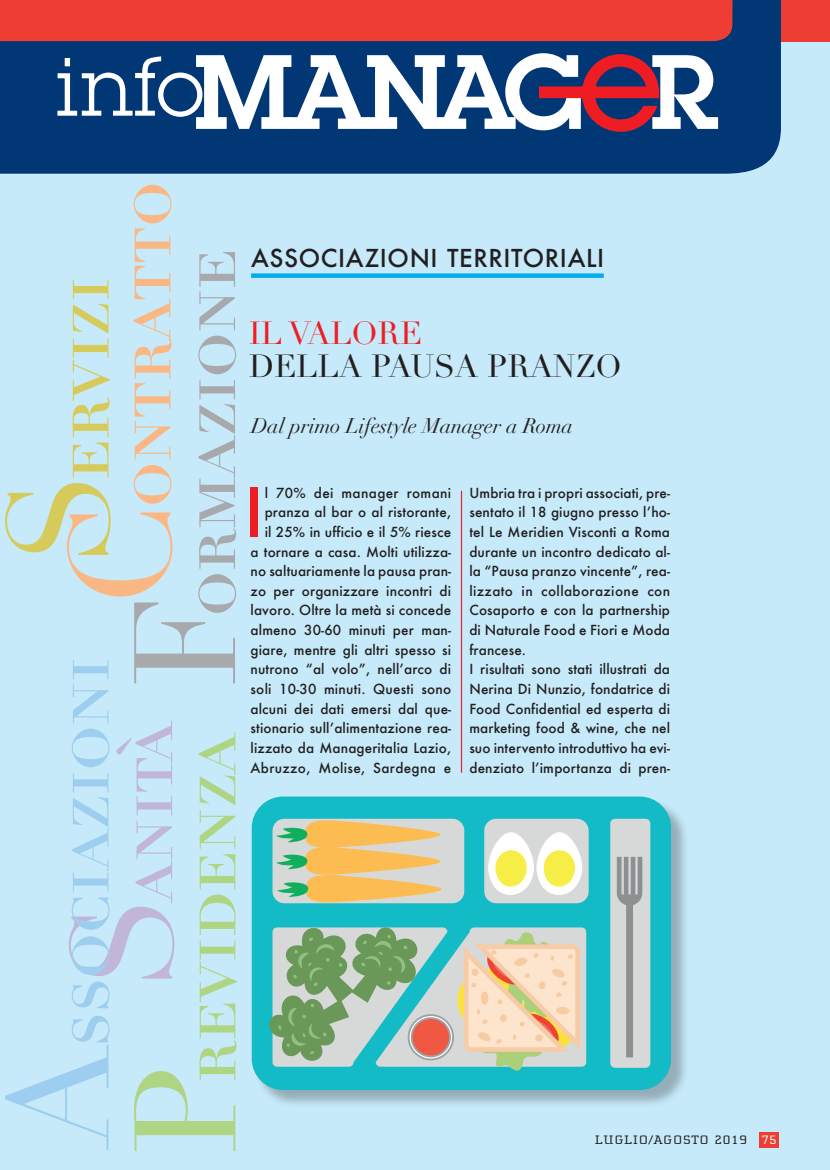
<style>
.page{position:relative;width:830px;height:1170px;background:#fff}
.page>*{position:absolute;margin:0;border:0;box-sizing:border-box;transform-origin:0 0}
.t1{font:82.95px "Didot LH Roman SC";letter-spacing:-.015em;color:#aed583}
.t2{font:82.95px "Didot LH Roman SC";letter-spacing:-.015em;color:#9dceef}
.t3{font:82.95px "Didot LH Roman SC";letter-spacing:-.015em;color:#fab783}
.t4{font:500 65.55px "Futura";color:#ee1d23}
.t5{font:31.5px "Didot LH";letter-spacing:-.01em;color:#231f20}
.t6{font:31.5px "Didot LH";letter-spacing:-.01em;color:#ee1d23}
.t7{font:500 24px "Futura";letter-spacing:.025em;color:#231f20}
.t8{font:italic 21px "Didot LH";letter-spacing:-.01em;color:#231f20}
.t9{font:500 13.5px/19.6px "Futura";letter-spacing:.01em;color:#231f20;text-align:right}
.t10{font:12.6px "Cholla Slab";letter-spacing:.05em;color:#231f20;scale:1.2 1}
.s1{font-family:"Didot LH";font-size:141.45px;color:#c1b5d8}
.s2{color:#c1b5d8}
.s3{font-family:"Didot LH";font-size:141.45px}
.s4{font-family:"Didot LH";font-size:141.45px;color:#a8a9ad}
.s5{color:#a8a9ad}
.s6{font-family:"Didot LH";font-size:141.45px;color:#d6ca5a}
.s7{color:#d6ca5a}
.s8{color:#fff}
</style>
<div class="page">
<div style="left:0;top:0;width:829px;height:1169px;background:#c6eafa"></div>
<div style="left:0;top:0;width:829px;height:42px;background:#ee3e34"></div>
<svg style="left:0;top:0;width:780px;height:174px;fill:#013775"></svg>
<svg style="left:57px;top:52px;width:660px;height:82px"></svg>
<div style="left:758px;top:1131px;width:20px;height:16px;background:#ee3e34"></div>
<hr style="left:460px;top:491px;width:2px;height:281px;background:#ee1d23">
<div style="left:251px;top:273px;width:352px;height:5px;background:#00aeef"></div>
<div style="left:254px;top:798px;width:434px;height:310px;background:#231f20;opacity:.3"></div>
<div style="left:251px;top:796px;width:419px;height:293px;background:#12bbc5;border-radius:31px"></div>
<div style="left:272px;top:818px;width:192px;height:85px;background:#d7d9d8;border-radius:12px"></div>
<div style="left:484px;top:818px;width:104px;height:85px;background:#d7d9d8;border-radius:12px"></div>
<div style="left:610px;top:818px;width:40px;height:249px;background:#d7d9d8;border-radius:5px"></div>
<svg style="left:276px;top:820px;width:165px;height:82px"></svg>
<svg style="left:488px;top:832px;width:94px;height:62px"></svg>
<div style="left:543px;top:850px;width:31px;height:36px;background:#f6ee47;border-radius:50%"></div>
<svg style="left:616px;top:856px;width:26px;height:201px"></svg>
<svg style="left:269px;top:927px;width:317px;height:144px"></svg>
<h1 class="t3" style="left:92px;top:989px;width:809px;rotate:-90deg"><span class="s1">S</span><span class="s2">anità</span> <span class="s3">C</span>ontratto</h1>
<h1 class="t1" style="left:157px;top:1154px;width:908px;rotate:-90deg"><span class="s3">P</span>revidenza <span class="s4">F</span><span class="s5">ormazione</span></h1>
<h1 class="t2" style="left:30px;top:1149px;width:874px;rotate:-90deg"><span class="s3">A</span>ssociazioni <span class="s6">S</span><span class="s7">ervizi</span></h1>
<h3 class="t7" style="left:251px;top:242px;width:354px">ASSOCIAZIONI TERRITORIALI</h3>
<h3 class="t6" style="left:249px;top:315px;width:175px">IL VALORE</h3>
<h3 class="t5" style="left:249px;top:348px;width:374px">DELLA PAUSA PRANZO</h3>
<h3 class="t8" style="left:251px;top:413px;width:323px">Dal primo Lifestyle Manager a Roma</h3>
<p class="t9" style="left:250px;top:482px;width:202px">l 70% dei manager romani pranza al bar o al ristorante,<br>il 25% in ufficio e il 5% riesce<br>a tornare a casa. Molti utilizza&shy;no saltuariamente la pausa pran&shy;zo per organizzare incontri di lavoro. Oltre la metà si concede almeno 30-60 minuti per man&shy;giare, mentre gli altri spesso si nutrono “al volo”, nell’arco di soli 10-30 minuti. Questi sono alcuni dei dati emersi dal que&shy;stionario sull’alimentazione rea&shy;lizzato da Manageritalia Lazio,<br>Abruzzo, Molise, Sardegna e</p>
<h2 class="t4" style="left:244px;top:467px;width:21px">I</h2>
<p class="t9" style="left:469px;top:482px;width:202px;text-align:left">Umbria tra i propri associati, pre&shy;sentato il 18 giugno presso l’ho&shy;tel Le Meridien Visconti a Roma durante un incontro dedicato al&shy;la “Pausa pranzo vincente”, rea&shy;lizzato in collaborazione con<br>Cosaporto e con la partnership di Naturale Food e Fiori e Moda francese.<br>I risultati sono stati illustrati da<br>Nerina Di Nunzio, fondatrice di<br>Food Confidential ed esperta di marketing food &amp; wine, che nel suo intervento introduttivo ha evi&shy;denziato l’importanza di pren-</p>
<p class="t10" style="left:594px;top:1133px;width:153px">LUGLIO/AGOSTO 2019 <span class="s8">75</span></p>
</div>
